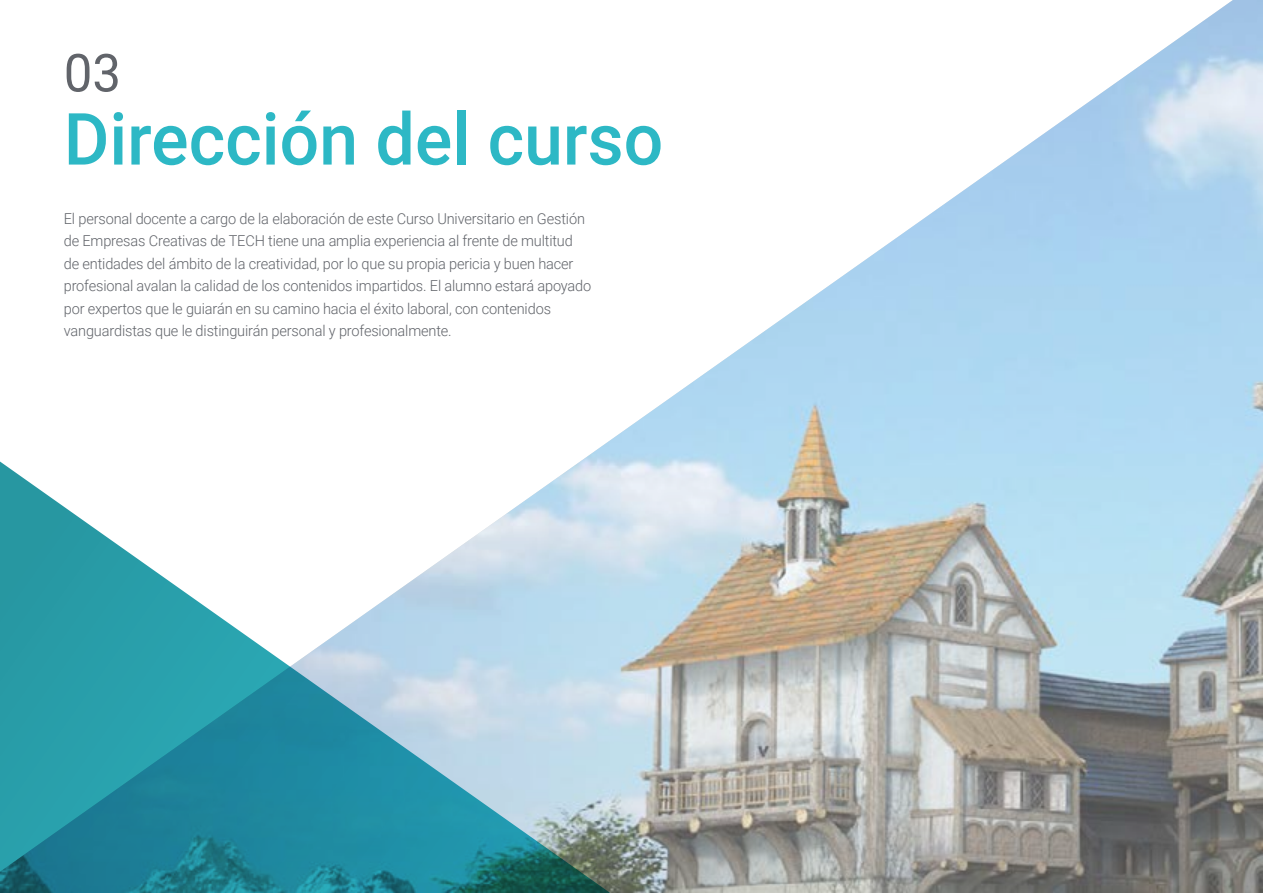
<style>
.page{position:relative;width:1263px;height:893px;background:#fff}
.page>*{position:absolute;margin:0;border:0;box-sizing:border-box;transform-origin:0 0}
.t1{font:500 72px "Roboto";color:#2db8c5}
.t2{font:52.5px "Roboto";color:#61646a}
.t3{font:300 15px/22.5px "Roboto";letter-spacing:-.01em;color:#61646a}
</style>
<div class="page">
<img style="left:602px;top:0;width:661px;height:893px">
<svg style="left:0;top:446px;width:640px;height:447px"></svg>
<h2 class="t2" style="left:64px;top:36px;width:59px">03</h2>
<h1 class="t1" style="left:64px;top:89px;width:601px">Dirección del curso</h1>
<p class="t3" style="left:64px;top:207px;width:529px">El personal docente a cargo de la elaboración de este Curso Universitario en Gestión de Empresas Creativas de TECH tiene una amplia experiencia al frente de multitud de entidades del ámbito de la creatividad, por lo que su propia pericia y buen hacer profesional avalan la calidad de los contenidos impartidos. El alumno estará apoyado por expertos que le guiarán en su camino hacia el éxito laboral, con contenidos vanguardistas que le distinguirán personal y profesionalmente.</p>
</div>
